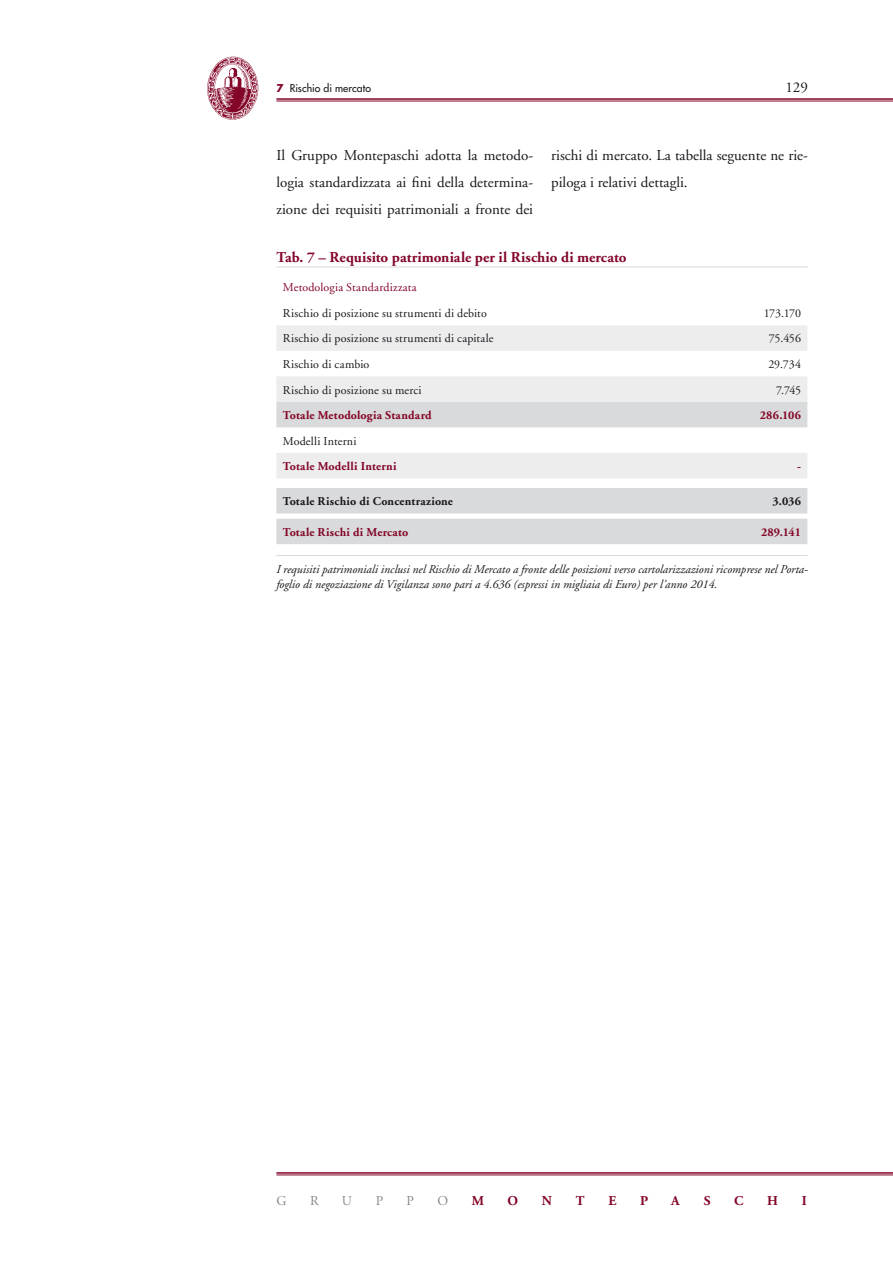
<style>
.page{position:relative;width:893px;height:1263px;background:#fff}
.page>*{position:absolute;margin:0;border:0;box-sizing:border-box;transform-origin:0 0}
.t1{font:15px/27px "Adobe Garamond";color:#1a171c;text-align:justify}
.t2{font:700 15px "Adobe Garamond";color:#830628}
.t3{font:700 13.5px "Adobe Garamond";color:#830628}
.t4{font:13.5px "Adobe Garamond";color:#87888a}
.t5{font:italic 12px/15px "Adobe Garamond";color:#1a171c}
.t6{font:12px "Adobe Garamond";letter-spacing:.015em;color:#1a171c}
.t7{font:700 12px "Adobe Garamond";letter-spacing:.015em;color:#830628}
.t8{font:700 12px "Adobe Garamond";letter-spacing:.02em;color:#1a171c}
.t9{font:12px "Adobe Garamond";letter-spacing:.025em;color:#830628}
.t10{font:10.5px "Futura";letter-spacing:.01em;color:#1a171c}
.s1{font-weight:700;color:#830628}
</style>
<div class="page">
<hr style="left:276px;top:1172px;width:617px;height:2px;background:#830628">
<hr style="left:276px;top:1175px;width:617px;height:1px;background:#830628">
<hr style="left:276px;top:98px;width:617px;height:2px;background:#830628">
<hr style="left:276px;top:101px;width:617px;height:1px;background:#830628">
<img style="left:208px;top:56px;width:51px;height:64px">
<hr style="left:276px;top:267px;width:532px;height:1px;background:#d9dadb">
<hr style="left:276px;top:555px;width:532px;height:1px;background:#d9dadb">
<svg style="left:276px;top:325px;width:531px;height:153px;fill:#ededee"></svg>
<div style="left:276px;top:402px;width:531px;height:25px;background:#d9dadb"></div>
<svg style="left:276px;top:488px;width:531px;height:56px;background:#dcddde"></svg>
<p class="t10" style="left:276px;top:81px;width:96px"><span class="s1">7</span> Rischio di mercato</p>
<p class="t1" style="left:785px;top:74px;width:24px">129</p>
<p class="t1" style="left:276px;top:142px;width:258px">Il Gruppo Montepaschi adotta la metodo&shy;logia standardizzata ai fini della determina&shy;zione dei requisiti patrimoniali a fronte dei</p>
<p class="t1" style="left:551px;top:142px;width:258px">rischi di mercato. La tabella seguente ne rie&shy;piloga i relativi dettagli.</p>
<p class="t2" style="left:276px;top:249px;width:352px">Tab. 7 – Requisito patrimoniale per il Rischio di mercato</p>
<p class="t9" style="left:283px;top:281px;width:136px">Metodologia Standardizzata</p>
<p class="t6" style="left:283px;top:307px;width:206px">Rischio di posizione su strumenti di debito</p>
<p class="t6" style="left:764px;top:307px;width:39px">173.170</p>
<p class="t6" style="left:283px;top:332px;width:212px">Rischio di posizione su strumenti di capitale</p>
<p class="t6" style="left:769px;top:332px;width:34px">75.456</p>
<p class="t6" style="left:283px;top:358px;width:88px">Rischio di cambio</p>
<p class="t6" style="left:768px;top:358px;width:34px">29.734</p>
<p class="t6" style="left:283px;top:383px;width:140px">Rischio di posizione su merci</p>
<p class="t6" style="left:776px;top:383px;width:26px">7.745</p>
<p class="t7" style="left:283px;top:409px;width:150px">Totale Metodologia Standard</p>
<p class="t7" style="left:760px;top:409px;width:43px">286.106</p>
<p class="t6" style="left:283px;top:434px;width:75px">Modelli Interni</p>
<p class="t7" style="left:283px;top:460px;width:115px">Totale Modelli Interni</p>
<p class="t7" style="left:797px;top:460px;width:5px">-</p>
<p class="t8" style="left:283px;top:495px;width:172px">Totale Rischio di Concentrazione</p>
<p class="t8" style="left:772px;top:495px;width:30px">3.036</p>
<p class="t7" style="left:283px;top:525px;width:127px">Totale Rischi di Mercato</p>
<p class="t7" style="left:761px;top:525px;width:41px">289.141</p>
<p class="t5" style="left:276px;top:562px;width:533px">I requisiti patrimoniali inclusi nel Rischio di Mercato a fronte delle posizioni verso cartolarizzazioni ricomprese nel Porta&shy;foglio di negoziazione di Vigilanza sono pari a 4.636 (espressi in migliaia di Euro) per l’anno 2014.</p>
<p class="t4" style="left:276px;top:1193px;width:12px">G</p>
<p class="t4" style="left:310px;top:1193px;width:10px">r</p>
<p class="t4" style="left:342px;top:1193px;width:12px">u</p>
<p class="t4" style="left:376px;top:1193px;width:20px">pp</p>
<p class="t4" style="left:438px;top:1193px;width:12px">o</p>
<p class="t3" style="left:472px;top:1193px;width:14px">M</p>
<p class="t3" style="left:508px;top:1193px;width:12px">o</p>
<p class="t3" style="left:542px;top:1193px;width:12px">n</p>
<p class="t3" style="left:576px;top:1193px;width:10px">t</p>
<p class="t3" style="left:608px;top:1193px;width:10px">e</p>
<p class="t3" style="left:640px;top:1193px;width:10px">P</p>
<p class="t3" style="left:671px;top:1193px;width:21px">as</p>
<p class="t3" style="left:734px;top:1193px;width:11px">c</p>
<p class="t3" style="left:767px;top:1193px;width:12px">h</p>
<p class="t3" style="left:802px;top:1193px;width:7px">i</p>
</div>
